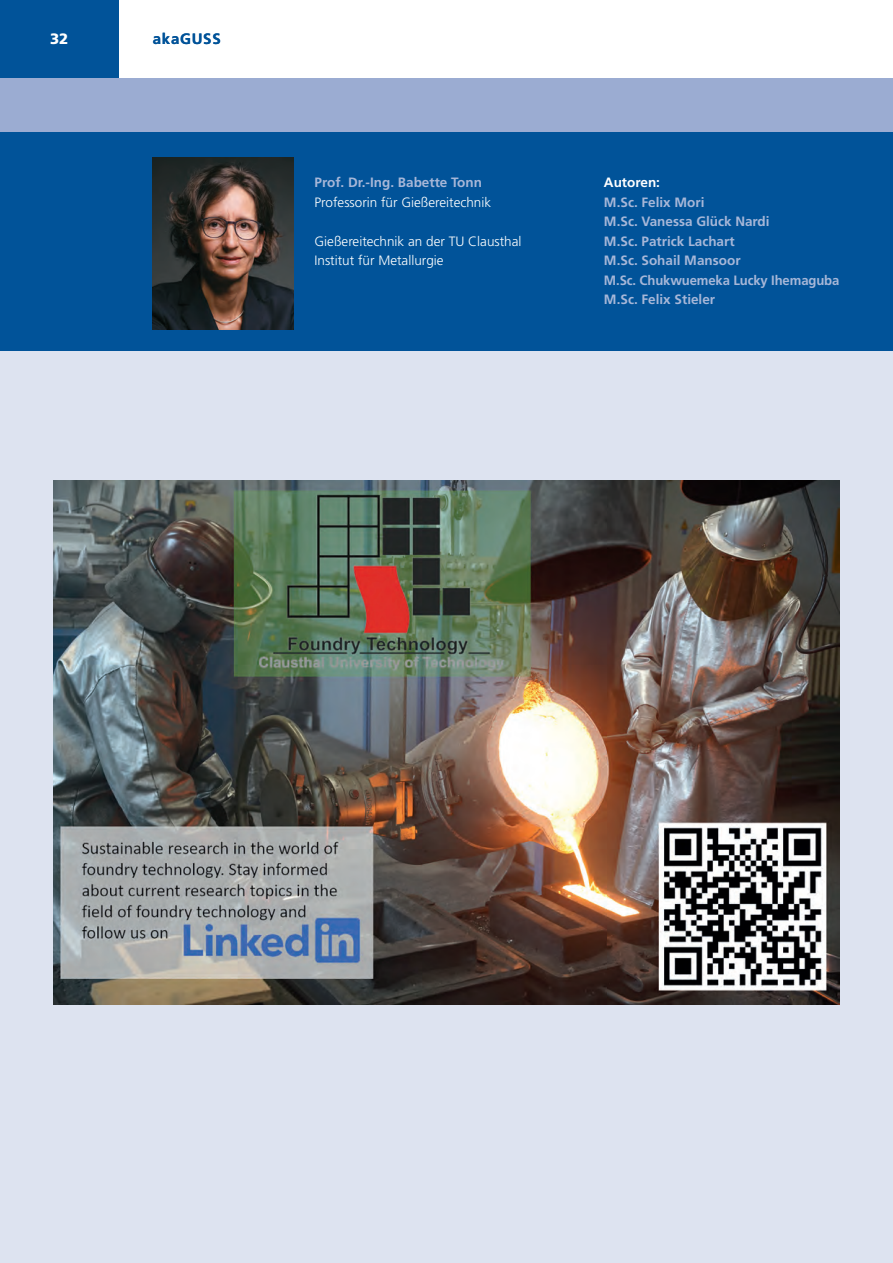
<style>
.page{position:relative;width:893px;height:1263px;background:#fff}
.page>*{position:absolute;margin:0;border:0;box-sizing:border-box;transform-origin:0 0}
.t1{font:700 15px "Frutiger LT Std";letter-spacing:.05em;color:#015399}
.t2{font:900 15px "Frutiger LT Std";color:#fff}
.t3{font:700 13.5px/19.5px "Frutiger LT Std";color:#a7b7d8}
.t4{font:300 13.5px/19.5px "Frutiger LT Std";color:#fff}
.t5{font:700 13.5px "Frutiger LT Std";color:#fff}
</style>
<div class="page">
<div style="left:0;top:132px;width:892px;height:219px;background:#015399"></div>
<div style="left:0;top:0;width:119px;height:78px;background:#015399"></div>
<div style="left:0;top:78px;width:892px;height:54px;background:#9bacd2"></div>
<div style="left:0;top:351px;width:892px;height:911px;background:#dde3f0"></div>
<img style="left:53px;top:480px;width:786px;height:524px">
<img style="left:153px;top:157px;width:140px;height:172px">
<p class="t2" style="left:50px;top:29px;width:20px">32</p>
<p class="t1" style="left:153px;top:30px;width:69px">akaGUSS</p>
<p class="t3" style="left:314px;top:173px;width:169px">Prof. Dr.-Ing. Babette Tonn</p>
<p class="t4" style="left:314px;top:192px;width:178px">Professorin für Gießereitechnik</p>
<p class="t4" style="left:314px;top:231px;width:208px">Gießereitechnik an der TU Clausthal<br>Institut für Metallurgie</p>
<p class="t5" style="left:603px;top:174px;width:58px">Autoren:</p>
<p class="t3" style="left:603px;top:192px;width:237px">M.Sc. Felix Mori<br>M.Sc. Vanessa Glück Nardi<br>M.Sc. Patrick Lachart<br>M.Sc. Sohail Mansoor<br>M.Sc. Chukwuemeka Lucky Ihemaguba<br>M.Sc. Felix Stieler</p>
</div>
